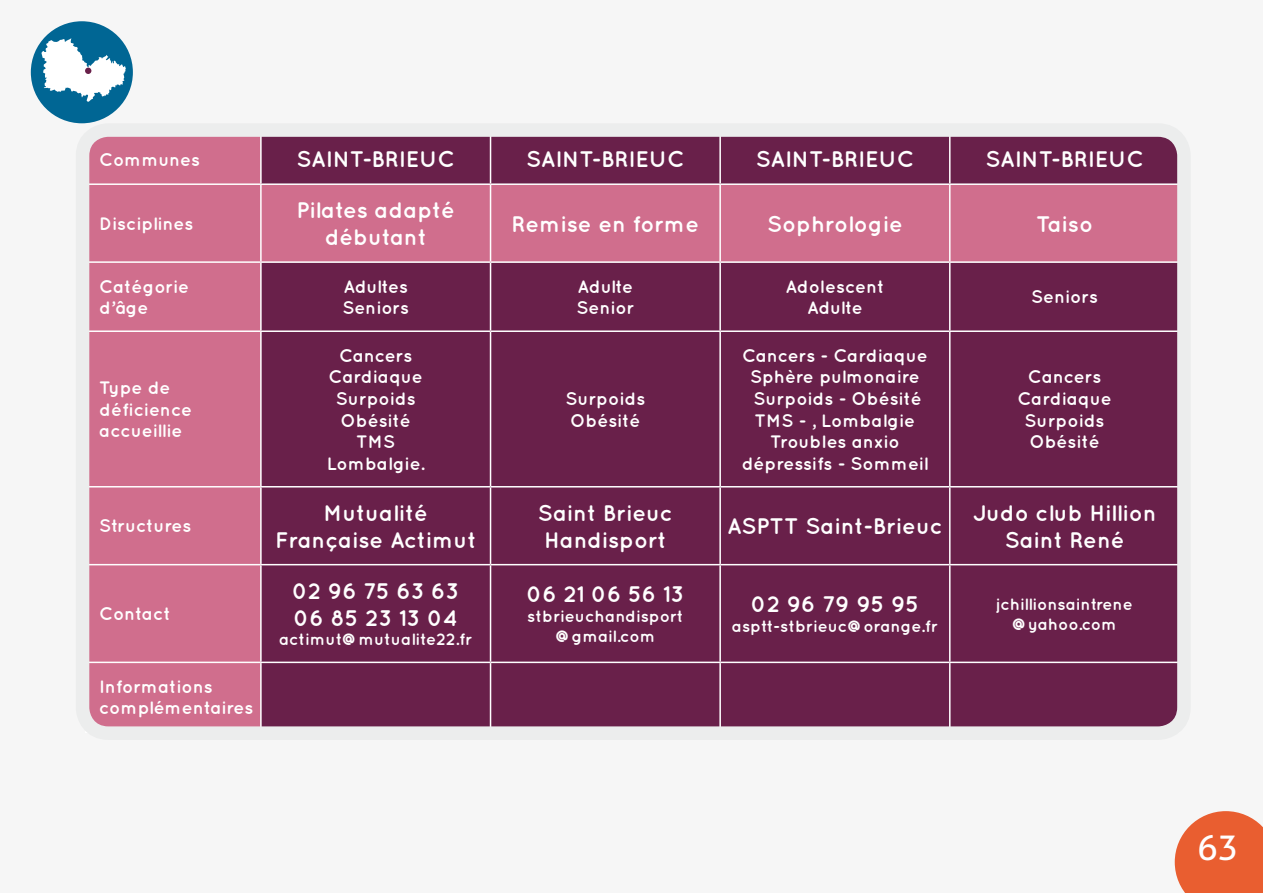
<style>
.page{position:relative;width:1263px;height:893px;background:#f6f6f6}
.page>*{position:absolute;margin:0;border:0;box-sizing:border-box;transform-origin:0 0}
.t1{font:34.5px "Aller Typo";color:#fff}
.t2{font:700 22.5px/27px "Quicksand";color:#fff;text-align:center}
.t3{font:700 18px/21.6px "Quicksand";color:#fff}
.t4{font:700 16.5px/19.8px "Quicksand";color:#fff;text-align:center}
</style>
<div class="page">
<svg style="left:1175px;top:811px;width:88px;height:82px;background:#ea6f47"></svg>
<div style="left:31px;top:21px;width:102px;height:102px;background:#006694;border-radius:50%"></div>
<div style="left:91px;top:138px;width:169px;height:587px;background:#d06e8d"></div>
<div style="left:262px;top:138px;width:914px;height:587px;background:#69204a"></div>
<div style="left:262px;top:185px;width:914px;height:76px;background:#d06e8d"></div>
<hr style="left:88px;top:183px;width:172px;height:2px;background:#fff">
<hr style="left:88px;top:261px;width:172px;height:2px;background:#fff">
<hr style="left:88px;top:330px;width:172px;height:2px;background:#fff">
<hr style="left:88px;top:486px;width:172px;height:1px;background:#fff">
<hr style="left:88px;top:564px;width:172px;height:1px;background:#fff">
<hr style="left:88px;top:662px;width:172px;height:1px;background:#fff">
<hr style="left:490px;top:183px;width:230px;height:2px;background:#fff">
<hr style="left:490px;top:261px;width:230px;height:2px;background:#fff">
<hr style="left:490px;top:330px;width:230px;height:2px;background:#fff">
<hr style="left:490px;top:486px;width:230px;height:1px;background:#fff">
<hr style="left:490px;top:564px;width:230px;height:1px;background:#fff">
<hr style="left:490px;top:662px;width:230px;height:1px;background:#fff">
<hr style="left:719px;top:134px;width:2px;height:49px;background:#fff">
<hr style="left:720px;top:183px;width:230px;height:2px;background:#fff">
<hr style="left:719px;top:185px;width:2px;height:76px;background:#fff">
<hr style="left:720px;top:261px;width:230px;height:2px;background:#fff">
<hr style="left:719px;top:263px;width:2px;height:67px;background:#fff">
<hr style="left:720px;top:330px;width:230px;height:2px;background:#fff">
<hr style="left:719px;top:332px;width:2px;height:154px;background:#fff">
<hr style="left:720px;top:486px;width:230px;height:1px;background:#fff">
<hr style="left:719px;top:487px;width:2px;height:77px;background:#fff">
<hr style="left:720px;top:564px;width:230px;height:1px;background:#fff">
<hr style="left:719px;top:565px;width:2px;height:97px;background:#fff">
<hr style="left:720px;top:662px;width:230px;height:1px;background:#fff">
<hr style="left:719px;top:663px;width:2px;height:68px;background:#fff">
<hr style="left:949px;top:134px;width:1px;height:49px;background:#fff">
<hr style="left:950px;top:183px;width:230px;height:2px;background:#fff">
<hr style="left:949px;top:185px;width:1px;height:76px;background:#fff">
<hr style="left:950px;top:261px;width:230px;height:2px;background:#fff">
<hr style="left:949px;top:263px;width:1px;height:67px;background:#fff">
<hr style="left:950px;top:330px;width:230px;height:2px;background:#fff">
<hr style="left:949px;top:332px;width:1px;height:154px;background:#fff">
<hr style="left:950px;top:486px;width:230px;height:1px;background:#fff">
<hr style="left:949px;top:487px;width:1px;height:77px;background:#fff">
<hr style="left:950px;top:564px;width:230px;height:1px;background:#fff">
<hr style="left:949px;top:565px;width:1px;height:97px;background:#fff">
<hr style="left:950px;top:662px;width:230px;height:1px;background:#fff">
<hr style="left:949px;top:663px;width:1px;height:68px;background:#fff">
<hr style="left:260px;top:134px;width:2px;height:49px;background:#fff">
<hr style="left:490px;top:134px;width:1px;height:49px;background:#fff">
<hr style="left:260px;top:183px;width:230px;height:2px;background:#fff">
<hr style="left:260px;top:185px;width:2px;height:76px;background:#fff">
<hr style="left:490px;top:185px;width:1px;height:76px;background:#fff">
<hr style="left:260px;top:261px;width:230px;height:2px;background:#fff">
<hr style="left:260px;top:263px;width:2px;height:67px;background:#fff">
<hr style="left:490px;top:263px;width:1px;height:67px;background:#fff">
<hr style="left:260px;top:330px;width:230px;height:2px;background:#fff">
<hr style="left:260px;top:332px;width:2px;height:154px;background:#fff">
<hr style="left:490px;top:332px;width:1px;height:154px;background:#fff">
<hr style="left:260px;top:486px;width:230px;height:1px;background:#fff">
<hr style="left:260px;top:487px;width:2px;height:77px;background:#fff">
<hr style="left:490px;top:487px;width:1px;height:77px;background:#fff">
<hr style="left:260px;top:564px;width:230px;height:1px;background:#fff">
<hr style="left:260px;top:565px;width:2px;height:97px;background:#fff">
<hr style="left:490px;top:565px;width:1px;height:97px;background:#fff">
<hr style="left:260px;top:662px;width:230px;height:1px;background:#fff">
<hr style="left:260px;top:663px;width:2px;height:68px;background:#fff">
<hr style="left:490px;top:663px;width:1px;height:68px;background:#fff">
<svg style="left:41px;top:38px;width:85px;height:64px"></svg>
<div style="left:76px;top:123px;width:1115px;height:617px;border:14px solid #eceded;border-radius:26px"></div>
<p class="t3" style="left:99px;top:148px;width:102px">Communes</p>
<p class="t2" style="left:297px;top:145px;width:160px">SAINT-BRIEUC</p>
<p class="t2" style="left:526px;top:145px;width:160px">SAINT-BRIEUC</p>
<p class="t2" style="left:756px;top:145px;width:160px">SAINT-BRIEUC</p>
<p class="t2" style="left:985px;top:145px;width:160px">SAINT-BRIEUC</p>
<p class="t3" style="left:99px;top:212px;width:96px">Disciplines</p>
<p class="t2" style="left:296px;top:196px;width:160px">Pilates adapté débutant</p>
<p class="t2" style="left:512px;top:210px;width:189px">Remise en forme</p>
<p class="t2" style="left:767px;top:210px;width:137px">Sophrologie</p>
<p class="t2" style="left:1036px;top:210px;width:58px">Taiso</p>
<p class="t3" style="left:99px;top:275px;width:91px">Catégorie d’âge</p>
<p class="t3" style="left:342px;top:275px;width:68px">Adultes<br>Seniors</p>
<p class="t3" style="left:576px;top:275px;width:59px">Adulte<br>Senior</p>
<p class="t3" style="left:786px;top:275px;width:100px;text-align:center">Adolescent<br>Adulte</p>
<p class="t3" style="left:1031px;top:286px;width:68px">Seniors</p>
<p class="t3" style="left:99px;top:376px;width:94px">Type de déficience accueillie</p>
<p class="t3" style="left:99px;top:515px;width:94px">Structures</p>
<p class="t3" style="left:99px;top:603px;width:73px">Contact</p>
<p class="t3" style="left:99px;top:675px;width:156px">Informations complémentaires</p>
<p class="t3" style="left:327px;top:344px;width:99px;text-align:center">Cancers<br>Cardiaque<br>Surpoids<br>Obésité<br>TMS<br>Lombalgie.</p>
<p class="t3" style="left:565px;top:387px;width:81px">Surpoids<br>Obésité</p>
<p class="t2" style="left:275px;top:499px;width:203px">Mutualité<br>Française Actimut</p>
<p class="t2" style="left:538px;top:499px;width:136px;text-align:left">Saint Brieuc<br>Handisport</p>
<p class="t2" style="left:292px;top:576px;width:169px;text-align:left">02 96 75 63 63<br>06 85 23 13 04</p>
<p class="t4" style="left:279px;top:629px;width:195px">actimut@mutualite22.fr</p>
<p class="t2" style="left:526px;top:580px;width:159px">06 21 06 56 13</p>
<p class="t4" style="left:527px;top:606px;width:158px">stbrieuchandisport @gmail.com</p>
<p class="t3" style="left:742px;top:344px;width:188px;text-align:center">Cancers - Cardiaque<br>Sphère pulmonaire<br>Surpoids - Obésité<br>TMS - , Lombalgie<br>Troubles anxio dépressifs - Sommeil</p>
<p class="t2" style="left:727px;top:512px;width:217px">ASPTT Saint-Brieuc</p>
<p class="t2" style="left:751px;top:590px;width:170px">02 96 79 95 95</p>
<p class="t4" style="left:732px;top:616px;width:208px">asptt-stbrieuc@orange.fr</p>
<p class="t3" style="left:1017px;top:366px;width:96px;text-align:center">Cancers<br>Cardiaque<br>Surpoids<br>Obésité</p>
<p class="t2" style="left:973px;top:499px;width:185px">Judo club Hillion<br>Saint René</p>
<p class="t4" style="left:996px;top:594px;width:138px">jchillionsaintrene @yahoo.com</p>
<h1 class="t1" style="left:1197px;top:827px;width:43px">63</h1>
</div>
